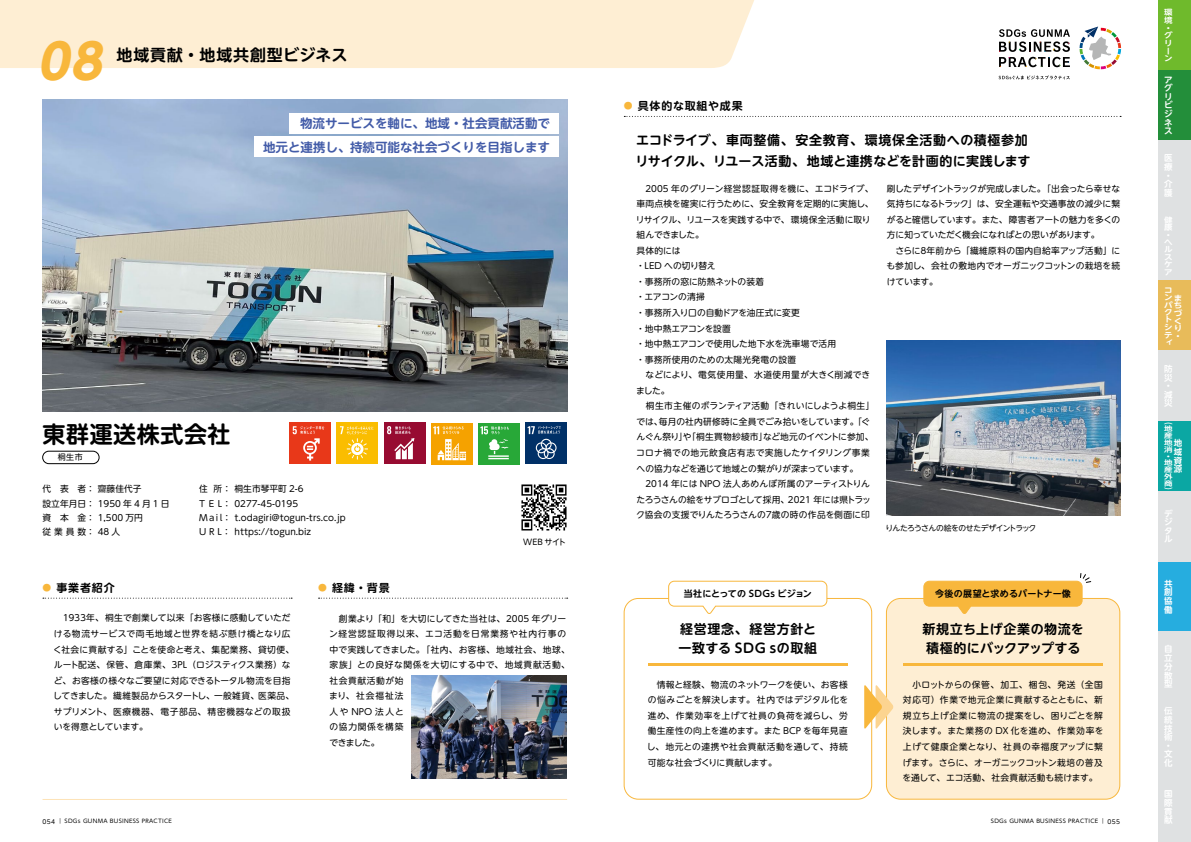
<style>
.page{position:relative;width:1191px;height:842px;background:#fff}
.page>*{position:absolute;margin:0;border:0;box-sizing:border-box;transform-origin:0 0}
.t1{font:italic 700 48px "UD Shin Go Pro";color:#f8b73c}
.t2{font:700 23px "UD Shin M Go Pro De";letter-spacing:.025em;color:#000}
.t3{font:700 16px "UD Shin M Go Pro De";letter-spacing:.05em;color:#000}
.t4{font:700 13px/20.6px "UD Shin M Go Pro De";letter-spacing:.045em;color:#000}
.t5{font:700 13px/19.1px "UD Shin M Go Pro De";letter-spacing:.025em;color:#000}
.t6{font:700 12.5px/23.2px "UD Shin M Go Pro De";color:#425ba8;text-align:right}
.t7{font:700 11px "UD Shin M Go Pro De";letter-spacing:.075em;color:#000}
.t8{font:700 9px "UD Shin M Go Pro De";letter-spacing:.02em;color:#000}
.t9{font:8.8px/15.6px "UD Shin M Go Pro";letter-spacing:.005em;color:#000}
.t10{font:8.8px/15.6px "UD Shin M Go Pro";letter-spacing:.06em;color:#000}
.t11{font:700 8.5px/8.6px "UD Shin M Go Pro De";color:#fff}
.t12{font:8px "UD Shin M Go Pro";color:#000}
.t13{font:7.8px "UD Shin M Go Pro";letter-spacing:-.06em;color:#000}
.t14{font:700 7.7px/7.4px "UD Shin M Go Pro De";color:#fff;scale:1.11 1}
.t15{font:700 6.8px/6.9px "UD Shin M Go Pro De";color:#fff;scale:1.25 1}
.t16{font:5.5px "UD Shin M Go Pro";letter-spacing:.05em;color:#000}
.s1{font-size:8.8px;color:#f8b73c}
.s2{font-size:6px}
</style>
<div class="page">
<div style="left:0;top:0;width:754px;height:68px;background:#feeed3"></div>
<hr style="left:43px;top:799px;width:524px;height:1px;background:#fde3b7">
<svg style="left:998px;top:75px;width:71px;height:5px"></svg>
<svg style="left:1079px;top:27px;width:42px;height:42px"></svg>
<svg style="left:999px;top:29px;width:71px;height:38px"></svg>
<div style="left:886px;top:598px;width:233px;height:201px;background:#feeed3;border-radius:14px"></div>
<div style="left:886px;top:598px;width:234px;height:201px;border:1px solid #f8b73c;border-radius:14px"></div>
<img style="left:43px;top:99px;width:524px;height:312px">
<div style="left:289px;top:113px;width:269px;height:21px;background:#fff"></div>
<div style="left:254px;top:137px;width:304px;height:20px;background:#fff"></div>
<svg style="left:43px;top:598px;width:249px;height:1px"></svg>
<svg style="left:318px;top:598px;width:249px;height:1px"></svg>
<svg style="left:624px;top:116px;width:497px;height:1px"></svg>
<hr style="left:648px;top:663px;width:199px;height:3px;background:#f8b73c">
<hr style="left:903px;top:663px;width:200px;height:3px;background:#f8b73c">
<div style="left:624px;top:598px;width:248px;height:201px;border:1px solid #f8b73c;border-radius:14px"></div>
<svg style="left:668px;top:581px;width:159px;height:33px"></svg>
<svg style="left:923px;top:573px;width:168px;height:41px"></svg>
<svg style="left:864px;top:685px;width:29px;height:44px"></svg>
<div style="left:289px;top:423px;width:42px;height:41px;background:#e83819"></div>
<svg style="left:292px;top:426px;width:33px;height:35px"></svg>
<div style="left:336px;top:423px;width:42px;height:41px;background:#fabd00"></div>
<svg style="left:340px;top:426px;width:33px;height:34px"></svg>
<div style="left:384px;top:423px;width:41px;height:41px;background:#970b31"></div>
<svg style="left:387px;top:426px;width:27px;height:33px"></svg>
<div style="left:431px;top:423px;width:41px;height:41px;background:#f5a200"></div>
<svg style="left:433px;top:426px;width:33px;height:34px"></svg>
<div style="left:478px;top:423px;width:41px;height:41px;background:#28a838"></div>
<svg style="left:480px;top:426px;width:29px;height:33px"></svg>
<div style="left:525px;top:423px;width:42px;height:41px;background:#003067"></div>
<svg style="left:527px;top:426px;width:34px;height:33px"></svg>
<img style="left:521px;top:485px;width:46px;height:45px">
<div style="left:43px;top:451px;width:56px;height:13px;border:1px solid #000;border-radius:6px"></div>
<img style="left:886px;top:341px;width:234px;height:175px">
<div style="left:1158px;top:0;width:33px;height:70px;background:#6fba2c"></div>
<div style="left:1158px;top:70px;width:33px;height:70px;background:#238e3a"></div>
<div style="left:1158px;top:140px;width:33px;height:70px;background:#dfe1e2"></div>
<div style="left:1158px;top:210px;width:33px;height:71px;background:#dfe1e2"></div>
<div style="left:1158px;top:281px;width:33px;height:70px;background:#e8bb5a"></div>
<div style="left:1158px;top:351px;width:33px;height:70px;background:#dfe1e2"></div>
<div style="left:1158px;top:421px;width:33px;height:70px;background:#0ba7a3"></div>
<div style="left:1158px;top:561px;width:33px;height:70px;background:#26addf"></div>
<div style="left:1158px;top:631px;width:33px;height:71px;background:#dfe1e2"></div>
<div style="left:1158px;top:702px;width:33px;height:70px;background:#dfe1e2"></div>
<div style="left:1158px;top:491px;width:33px;height:70px;background:#dfe1e2"></div>
<div style="left:1158px;top:772px;width:33px;height:70px;background:#dfe1e2"></div>
<img style="left:412px;top:675px;width:154px;height:103px">
<h1 class="t1" style="left:37px;top:22px;width:79px">08</h1>
<h3 class="t3" style="left:117px;top:42px;width:232px">地域貢献・地域共創型ビジネス</h3>
<h3 class="t6" style="left:263px;top:111px;width:288px">物流サービスを軸に、地域・社会貢献活動で<br>地元と連携し、持続可能な社会づくりを目指します</h3>
<h2 class="t2" style="left:43px;top:415px;width:190px">東群運送株式会社</h2>
<p class="t9" style="left:43px;top:482px;width:129px;line-height:14.2px">代　表　者：齋藤佳代子<br>設立年月日： 1950 年 4 月 1 日資　本　金： 1,500 万円<br>従業員数：48人</p>
<p class="t9" style="left:199px;top:482px;width:148px;line-height:14.2px">住 所：桐生市琴平町 2-6<br>T E L： 0277-45-0195<br>M a i l： t.odagiri@togun-trs.co.jp<br>U R L： https://togun.biz</p>
<p class="t12" style="left:58px;top:451px;width:26px">桐生市</p>
<p class="t7" style="left:43px;top:579px;width:74px"><span class="s1">●</span> 事業者紹介</p>
<p class="t7" style="left:318px;top:579px;width:73px"><span class="s1">●</span> 経緯・背景</p>
<p class="t12" style="left:523px;top:535px;width:44px">WEB サイト</p>
<p class="t9" style="left:53px;top:610px;width:242px">　１９３３年、桐生で創業して以来「お客様に感動していただける物流サービスで両毛地域と世界を結ぶ懸け橋となり広く社会に貢献する」ことを使命と考え、集配業務、貸切便、ルート配送、保管、倉庫業、３PL（ロジスティクス業務）など、お客様の様々なご要望に対応できるトータル物流を目指してきました。繊維製品からスタートし、一般雑貨、医薬品、サプリメント、医療機器、電子部品、精密機器などの取扱いを得意としています。</p>
<p class="t10" style="left:329px;top:610px;width:242px">　創業より「和」を大切にしてきた当社は、2005 年グリーン経営認証取得以来、エコ活動を日常業務や社内行事の中で実践してきました。「社内、お客様、地域社会、地球、家族」との良好な関係を大切にする中で、地域貢献活動、社会貢献活動が始<br>まり、社会福祉法<br>人や NPO 法人と<br>の協力関係を構築<br>できました。</p>
<p class="t7" style="left:624px;top:97px;width:120px"><span class="s1">●</span> 具体的な取組や成果</p>
<h3 class="t4" style="left:635px;top:129px;width:396px">エコドライブ、車両整備、安全教育、環境保全活動への積極参加リサイクル、リユース活動、地域と連携などを計画的に実践します</h3>
<p class="t9" style="left:636px;top:180px;width:240px">　2005 年のグリーン経営認証取得を機に、エコドライブ、車両点検を確実に行うために、安全教育を定期的に実施し、リサイクル、リユースを実践する中で、環境保全活動に取り組んできました。<br>具体的には<br>・LED への切り替え<br>・事務所の窓に防熱ネットの装着<br>・エアコンの清掃<br>・事務所入り口の自動ドアを油圧式に変更<br>・地中熱エアコンを設置<br>・地中熱エアコンで使用した地下水を洗車場で活用<br>・事務所使用のための太陽光発電の設置<br>　などにより、電気使用量、水道使用量が大きく削減できました。<br>　桐生市主催のボランティア活動「きれいにしようよ桐生」では、毎月の社内研修時に全員でごみ拾いをしています。「ぐんぐん祭り」や「桐生買物紗綾市」など地元のイベントに参加、コロナ禍での地元飲食店有志で実施したケイタリング事業への協力などを通じて地域との繋がりが深まっています。　2014 年には NPO 法人あめんぼ所属のアーティストりんたろうさんの絵をサブロゴとして採用、2021 年には県トラック協会の支援でりんたろうさんの７歳の時の作品を側面に印</p>
<p class="t9" style="left:886px;top:180px;width:235px">刷したデザイントラックが完成しました。「出会ったら幸せな気持ちになるトラック」は、安全運転や交通事故の減少に繋がると確信しています。また、障害者アートの魅力を多くの方に知っていただく機会になればとの思いがあります。<br>　さらに８年前から「繊維原料の国内自給率アップ活動」にも参加し、会社の敷地内でオーガニックコットンの栽培を続けています。</p>
<p class="t13" style="left:885px;top:521px;width:152px">りんたろうさんの絵をのせたデザイントラック</p>
<p class="t8" style="left:684px;top:586px;width:130px">当社にとっての SDGs ビジョン</p>
<p class="t8" style="left:935px;top:586px;width:137px">今後の展望と求めるパートナー像</p>
<h3 class="t4" style="left:678px;top:619px;width:140px;line-height:19.1px">経営理念、経営方針と一致する SDGｓの取組</h3>
<h3 class="t5" style="left:922px;top:619px;width:163px">新規立ち上げ企業の物流を積極的にバックアップする</h3>
<p class="t9" style="left:647px;top:676px;width:203px;text-align:justify">　情報と経験、物流のネットワークを使い、お客様の悩みごとを解決します。社内ではデジタル化を進め、作業効率を上げて社員の負荷を減らし、労働生産性の向上を進めます。また BCP を毎年見直し、地元との連携や社会貢献活動を通して、持続可能な社会づくりに貢献します。</p>
<p class="t9" style="left:902px;top:676px;width:202px;text-align:justify">　小ロットからの保管、加工、梱包、発送（全国対応可）作業で地元企業に貢献するとともに、新規立ち上げ企業に物流の提案をし、困りごとを解決します。また業務の DX 化を進め、作業効率を上げて健康企業となり、社員の幸福度アップに繋げます。さらに、オーガニックコットン栽培の普及を通して、エコ活動、社会貢献活動も続けます。</p>
<p class="t16" style="left:43px;top:817px;width:131px"><span class="s2">054</span> ｜ SDGs GUNMA BUSINESS PRACTICE</p>
<p class="t16" style="left:991px;top:817px;width:131px">SDGs GUNMA BUSINESS PRACTICE ｜ <span class="s2">055</span></p>
<p class="t14" style="left:1164px;top:8px;width:9px">環境・グリーン</p>
<p class="t11" style="left:1164px;top:75px;width:10px">アグリビジネス</p>
<p class="t11" style="left:1164px;top:154px;width:10px">医療・介護</p>
<p class="t14" style="left:1164px;top:216px;width:9px">健康・ヘルスケア</p>
<p class="t14" style="left:1164px;top:293px;width:17px">ンま</p>
<p class="t14" style="left:1164px;top:301px;width:17px">パち</p>
<p class="t14" style="left:1174px;top:309px;width:9px">づ</p>
<p class="t14" style="left:1174px;top:317px;width:8px">く</p>
<p class="t14" style="left:1174px;top:324px;width:8px">り</p>
<p class="t14" style="left:1174px;top:332px;width:6px">・</p>
<p class="t14" style="left:1164px;top:286px;width:8px">コ</p>
<p class="t14" style="left:1164px;top:308px;width:9px;text-align:justify">クトシティ</p>
<p class="t11" style="left:1164px;top:364px;width:10px">防災・減災</p>
<p class="t15" style="left:1164px;top:418px;width:8px">（地産地消・地産外商）</p>
<p class="t11" style="left:1174px;top:438px;width:10px;text-align:justify">地域資源</p>
<p class="t11" style="left:1164px;top:509px;width:10px">デジタル</p>
<p class="t11" style="left:1164px;top:579px;width:10px;text-align:justify">共創協働</p>
<p class="t11" style="left:1164px;top:644px;width:10px;text-align:justify">自立分散型</p>
<p class="t11" style="left:1164px;top:706px;width:10px">伝統技術・文化</p>
<p class="t11" style="left:1164px;top:789px;width:10px;text-align:justify">国際貢献</p>
</div>
